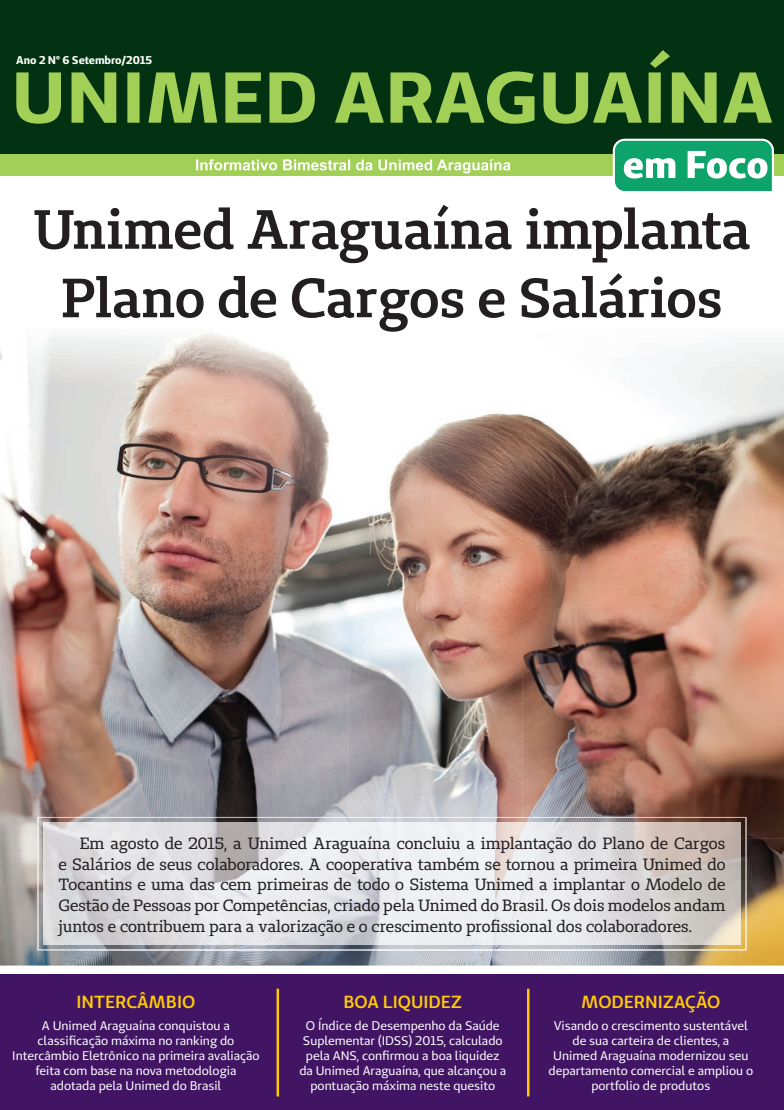
<style>
.page{position:relative;width:784px;height:1110px;background:#fff}
.page>*{position:absolute;margin:0;border:0;box-sizing:border-box;transform-origin:0 0}
.t1{font:600 55px/68.5px "Unimed Slab";letter-spacing:-.005em;color:#231f20;text-align:center}
.t2{font:600 17.5px "Unimed Sans";color:#feca0a}
.t3{font:16.25px/20.6px "Unimed Slab";letter-spacing:-.005em;color:#231f20;text-align:justify}
.t4{font:12.5px/15px "Unimed Sans";color:#fff;text-align:center}
.t5{font:700 11.25px "Unimed Sans";color:#fff}
</style>
<div class="page">
<img style="left:0;top:332px;width:696px;height:336px">
<img style="left:696px;top:342px;width:87px;height:495px">
<img style="left:0;top:668px;width:174px;height:169px">
<img style="left:174px;top:668px;width:522px;height:148px">
<img style="left:0;top:837px;width:43px;height:128px">
<img style="left:740px;top:837px;width:43px;height:128px">
<img style="left:43px;top:944px;width:697px;height:21px">
<div style="left:0;top:973px;width:783px;height:136px;background:#411464"></div>
<hr style="left:276px;top:988px;width:3px;height:108px;background:#feca0a">
<hr style="left:526px;top:988px;width:3px;height:108px;background:#feca0a">
<div style="left:1px;top:0;width:782px;height:170px;background:#023212"></div>
<svg style="left:16px;top:50px;width:755px;height:74px"></svg>
<div style="left:0;top:154px;width:783px;height:21px;background:#a2cf56"></div>
<svg style="left:196px;top:159px;width:314px;height:14px"></svg>
<svg style="left:612px;top:139px;width:161px;height:52px;background:#4ebb91"></svg>
<img style="left:79px;top:861px;width:625px;height:83px">
<img style="left:37px;top:816px;width:709px;height:45px">
<img style="left:37px;top:860px;width:42px;height:90px">
<img style="left:704px;top:860px;width:42px;height:90px">
<img style="left:79px;top:949px;width:625px;height:1px">
<p class="t5" style="left:16px;top:52px;width:137px">Ano 2 Nº 6 Setembro/2015</p>
<h1 class="t1" style="left:33px;top:194px;width:718px">Unimed Araguaína implanta<br>Plano de Cargos e Salários</h1>
<p class="t3" style="left:58px;top:832px;width:668px;text-indent:21px">Em agosto de 2015, a Unimed Araguaína concluiu a implantação do Plano de Cargos e Salários de seus colaboradores. A cooperativa também se tornou a primeira Unimed do Tocantins e uma das cem primeiras de todo o Sistema Unimed a implantar o Modelo de Gestão de Pessoas por Competências, criado pela Unimed do Brasil. Os dois modelos andam juntos e contribuem para a valorização e o crescimento profissional dos colaboradores.</p>
<h2 class="t2" style="left:76px;top:990px;width:120px">INTERCÂMBIO</h2>
<p class="t4" style="left:12px;top:1017px;width:249px">A Unimed Araguaína conquistou a classificação máxima no ranking do Intercâmbio Eletrônico na primeira avaliação feita com base na nova metodologia adotada pela Unimed do Brasil</p>
<h2 class="t2" style="left:343px;top:990px;width:120px">BOA LIQUIDEZ</h2>
<p class="t4" style="left:299px;top:1017px;width:208px">O Índice de Desempenho da Saúde Suplementar (IDSS) 2015, calculado pela ANS, confirmou a boa liquidez da Unimed Araguaína, que alcançou a pontuação máxima neste quesito</p>
<h2 class="t2" style="left:580px;top:990px;width:141px">MODERNIZAÇÃO</h2>
<p class="t4" style="left:548px;top:1017px;width:206px">Visando o crescimento sustentável de sua carteira de clientes, a<br>Unimed Araguaína modernizou seu departamento comercial e ampliou o portfolio de produtos</p>
</div>
